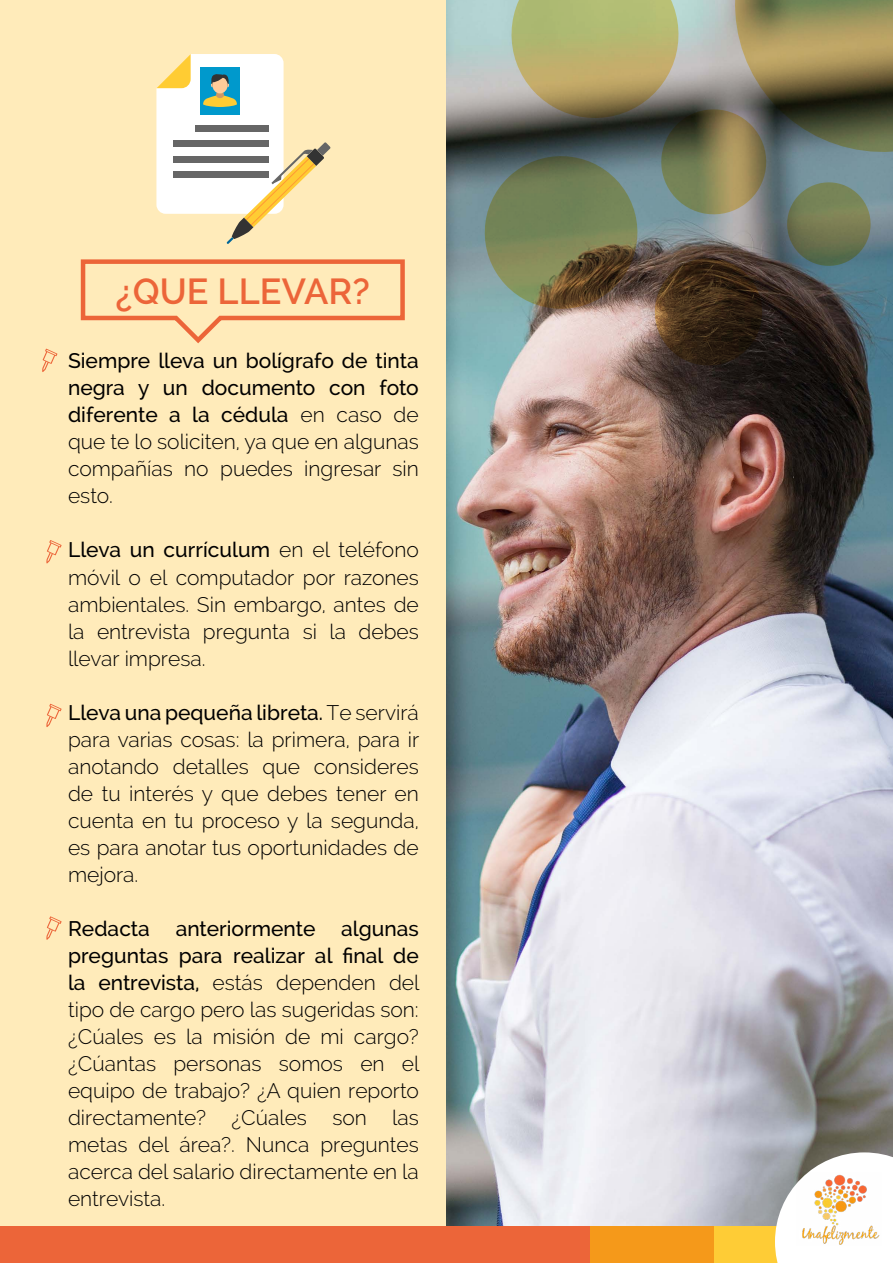
<style>
.page{position:relative;width:893px;height:1263px;background:#fff}
.page>*{position:absolute;margin:0;border:0;box-sizing:border-box;transform-origin:0 0}
.t1{font:600 36px "Raleway";color:#ec6539}
.t2{font:300 21px/27px "Raleway";color:#000;text-align:justify}
.t3{font:500 21px/27px "Raleway";color:#000;text-align:justify}
.s1{font-weight:300}
.s2{font-weight:500}
</style>
<div class="page">
<img style="left:446px;top:0;width:447px;height:1226px">
<div style="left:0;top:0;width:446px;height:1263px;background:#ffebba"></div>
<img style="left:476px;top:0;width:417px;height:371px">
<svg style="left:156px;top:54px;width:175px;height:190px"></svg>
<div style="left:196px;top:125px;width:73px;height:7px;background:#666"></div>
<div style="left:174px;top:140px;width:95px;height:7px;background:#666"></div>
<div style="left:174px;top:156px;width:95px;height:7px;background:#666"></div>
<div style="left:174px;top:171px;width:95px;height:7px;background:#666"></div>
<svg style="left:80px;top:259px;width:325px;height:85px"></svg>
<svg style="left:42px;top:349px;width:15px;height:23px"></svg>
<svg style="left:46px;top:540px;width:16px;height:24px"></svg>
<svg style="left:46px;top:704px;width:16px;height:23px"></svg>
<svg style="left:46px;top:916px;width:16px;height:24px"></svg>
<div style="left:0;top:1226px;width:631px;height:37px;background:#ec6539"></div>
<div style="left:590px;top:1226px;width:166px;height:37px;background:#f5991a"></div>
<div style="left:714px;top:1226px;width:82px;height:37px;background:#fecc36"></div>
<svg style="left:775px;top:1152px;width:118px;height:111px"></svg>
<img style="left:796px;top:1173px;width:86px;height:72px">
<h1 class="t1" style="left:116px;top:271px;width:256px">¿QUE LLEVAR?</h1>
<p class="t3" style="left:68px;top:347px;width:352px">Siempre lleva un bolígrafo de tinta negra y un documento con foto diferente a la cédula <span class="s1">en caso de que te lo soliciten, ya que en algunas compañías no puedes ingresar sin esto.</span></p>
<p class="t2" style="left:68px;top:536px;width:352px"><span class="s2">Lleva un currículum</span> en el teléfono móvil o el computador por razones ambientales. Sin embargo, antes de la entrevista pregunta si la debes llevar impresa.</p>
<p class="t2" style="left:68px;top:698px;width:353px"><span class="s2">Lleva una pequeña libreta.</span> Te servirá para varias cosas: la primera, para ir anotando detalles que consideres de tu interés y que debes tener en cuenta en tu proceso y la segunda, es para anotar tus oportunidades de mejora.</p>
<p class="t2" style="left:68px;top:914px;width:353px"><span class="s2">Redacta anteriormente algunas preguntas para realizar al final de la entrevista,</span> estás dependen del tipo de cargo pero las sugeridas son: ¿Cúales es la misión de mi cargo? ¿Cúantas personas somos en el equipo de trabajo? ¿A quien reporto directamente? ¿Cúales son las metas del área?. Nunca preguntes acerca del salario directamente en la entrevista.</p>
</div>
